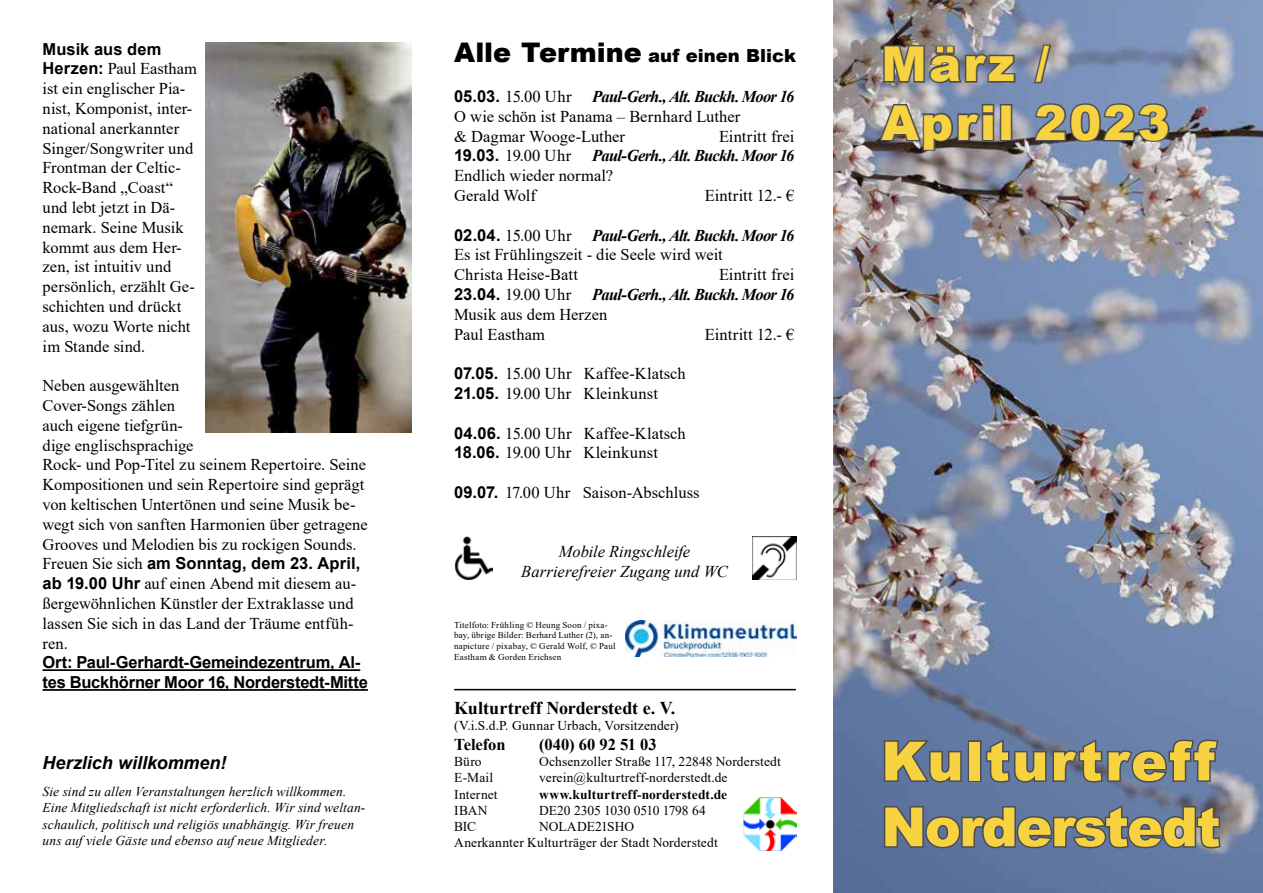
<style>
.page{position:relative;width:1263px;height:893px;background:#fff}
.page>*{position:absolute;margin:0;border:0;box-sizing:border-box;transform-origin:0 0}
.t1{font:900 54px/65.8px "Arial";color:#f7d341}
.t2{font:900 48px/58.7px "Arial";letter-spacing:.05em;color:#f7d341}
.t3{font:700 18px "Times New Roman";letter-spacing:-.005em;color:#000}
.t4{font:900 18px "Arial";color:#000}
.t5{font:italic 700 18px "Arial";letter-spacing:-.005em;color:#000}
.t6{font:16.5px/19.8px "Times New Roman";color:#000}
.t7{font:700 16.5px/19.8px "Arial";letter-spacing:-.01em;color:#000}
.t8{font:italic 700 16.5px "Times New Roman";letter-spacing:-.05em;color:#000}
.t9{font:italic 16.5px/19.8px "Times New Roman";color:#000;text-align:center}
.t10{font:700 16.5px "Times New Roman";color:#000}
.t11{font:13.5px/16.2px "Times New Roman";letter-spacing:.01em;color:#000;text-align:center}
.t12{font:italic 13.5px/16.2px "Times New Roman";letter-spacing:.01em;color:#000}
.t13{font:700 13.5px "Times New Roman";letter-spacing:.01em;color:#000}
.t14{font:9px/10.8px "Times New Roman";letter-spacing:.02em;color:#000}
.s1{font-family:"Arial";font-weight:700}
.s2{font-family:"Times New Roman";font-weight:400}
.s3{font-size:27px}
</style>
<div class="page">
<img style="left:833px;top:0;width:430px;height:893px">
<hr style="left:43px;top:669px;width:317px;height:2px;background:#000">
<hr style="left:43px;top:689px;width:325px;height:2px;background:#000">
<img style="left:743px;top:798px;width:53px;height:52px">
<hr style="left:454px;top:689px;width:342px;height:1px;background:#000">
<img style="left:626px;top:620px;width:170px;height:37px">
<img style="left:753px;top:537px;width:43px;height:42px">
<img style="left:454px;top:537px;width:38px;height:42px">
<img style="left:882px;top:31px;width:135px;height:54px">
<svg style="left:1032px;top:43px;width:21px;height:42px"></svg>
<img style="left:877px;top:102px;width:119px;height:50px">
<div style="left:1000px;top:104px;width:12px;height:37px;border:3px solid #4d4d4f"></div>
<svg style="left:1033px;top:101px;width:138px;height:43px;background:#636e83"></svg>
<svg style="left:882px;top:739px;width:81px;height:45px;background:#596987"></svg>
<div style="left:968px;top:740px;width:13px;height:42px;border:3px solid #4d4d4f"></div>
<svg style="left:984px;top:737px;width:236px;height:48px;background:#606f8c"></svg>
<svg style="left:882px;top:803px;width:340px;height:47px;background:#5d6b85"></svg>
<img style="left:206px;top:43px;width:205px;height:389px">
<p class="t7" style="left:43px;top:39px;width:120px">Musik aus dem</p>
<p class="t6" style="left:43px;top:58px;width:156px"><span class="s1">Herzen:</span> Paul Eastham ist ein englischer Pia&shy;nist, Komponist, inter&shy;national anerkannter<br>Singer/Songwriter und<br>Frontman der Celtic-<br>Rock-Band „Coast“ und lebt jetzt in Dä&shy;nemark. Seine Musik kommt aus dem Her&shy;zen, ist intuitiv und persönlich, erzählt Ge&shy;schichten und drückt aus, wozu Worte nicht im Stande sind.</p>
<p class="t6" style="left:43px;top:375px;width:327px">Neben ausgewählten<br>Cover-Songs zählen<br>auch eigene tiefgrün-<br>dige englischsprachige<br>Rock- und Pop-Titel zu seinem Repertoire. Seine Kompositionen und sein Repertoire sind geprägt von keltischen Untertönen und seine Musik be&shy;wegt sich von sanften Harmonien über getragene Grooves und Melodien bis zu rockigen Sounds.</p>
<p class="t7" style="left:43px;top:554px;width:319px"><span class="s2">Freuen Sie sich</span> am Sonntag, dem 23. April,</p>
<p class="t6" style="left:43px;top:573px;width:315px"><span class="s1">ab 19.00 Uhr</span> auf einen Abend mit diesem au&shy;ßergewöhnlichen Künstler der Extraklasse und lassen Sie sich in das Land der Träume entfüh&shy;ren.</p>
<p class="t7" style="left:43px;top:653px;width:327px">Ort: Paul-Gerhardt-Gemeindezentrum, Al&shy;tes Buckhörner Moor 16, Norderstedt-Mitte</p>
<p class="t5" style="left:43px;top:751px;width:185px">Herzlich willkommen!</p>
<p class="t12" style="left:43px;top:783px;width:324px">Sie sind zu allen Veranstaltungen herzlich willkommen.<br>Eine Mitgliedschaft ist nicht erforderlich. Wir sind weltan&shy;schaulich, politisch und religiös unabhängig. Wir freuen uns auf viele Gäste und ebenso auf neue Mitglieder.</p>
<p class="t4" style="left:454px;top:43px;width:343px"><span class="s3">Alle Termine</span> auf einen Blick</p>
<p class="t6" style="left:454px;top:86px;width:119px"><span class="s1">05.03.</span> 15.00 Uhr</p>
<p class="t8" style="left:592px;top:85px;width:204px">Paul-Gerh., Alt. Buckh. Moor 16</p>
<p class="t6" style="left:454px;top:106px;width:288px">O wie schön ist Panama – Bernhard Luther &amp; Dagmar Wooge-Luther</p>
<p class="t6" style="left:719px;top:126px;width:77px">Eintritt frei</p>
<p class="t6" style="left:454px;top:145px;width:119px"><span class="s1">19.03.</span> 19.00 Uhr</p>
<p class="t8" style="left:592px;top:144px;width:204px">Paul-Gerh., Alt. Buckh. Moor 16</p>
<p class="t6" style="left:454px;top:165px;width:160px">Endlich wieder normal?<br>Gerald Wolf</p>
<p class="t6" style="left:705px;top:185px;width:91px">Eintritt 12.- €</p>
<p class="t6" style="left:454px;top:225px;width:119px"><span class="s1">02.04.</span> 15.00 Uhr</p>
<p class="t8" style="left:592px;top:223px;width:204px">Paul-Gerh., Alt. Buckh. Moor 16</p>
<p class="t6" style="left:454px;top:244px;width:270px">Es ist Frühlingszeit - die Seele wird weit<br>Christa Heise-Batt</p>
<p class="t6" style="left:719px;top:264px;width:77px">Eintritt frei</p>
<p class="t6" style="left:454px;top:284px;width:119px"><span class="s1">23.04.</span> 19.00 Uhr</p>
<p class="t8" style="left:592px;top:283px;width:204px">Paul-Gerh., Alt. Buckh. Moor 16</p>
<p class="t6" style="left:454px;top:304px;width:155px">Musik aus dem Herzen<br>Paul Eastham</p>
<p class="t6" style="left:705px;top:324px;width:91px">Eintritt 12.- €</p>
<p class="t6" style="left:454px;top:363px;width:233px"><span class="s1">07.05.</span> 15.00 Uhr Kaffee-Klatsch<br><span class="s1">21.05.</span> 19.00 Uhr Kleinkunst</p>
<p class="t6" style="left:454px;top:423px;width:233px"><span class="s1">04.06.</span> 15.00 Uhr Kaffee-Klatsch<br><span class="s1">18.06.</span> 19.00 Uhr Kleinkunst</p>
<p class="t6" style="left:454px;top:482px;width:247px"><span class="s1">09.07.</span> 17.00 Uhr Saison-Abschluss</p>
<p class="t9" style="left:521px;top:542px;width:208px">Mobile Ringschleife<br>Barrierefreier Zugang und WC</p>
<p class="t14" style="left:454px;top:619px;width:163px">Titelfoto: Frühling © Heung Soon / pixa&shy;bay, übrige Bilder: Berhard Luther (2), an&shy;napicture / pixabay, © Gerald Wolf, © Paul Eastham &amp; Gorden Erichsen</p>
<p class="t3" style="left:454px;top:695px;width:222px">Kulturtreff Norderstedt e. V.</p>
<p class="t11" style="left:454px;top:717px;width:226px">(V.i.S.d.P. Gunnar Urbach, Vorsitzender)</p>
<p class="t10" style="left:454px;top:732px;width:53px">Telefon</p>
<p class="t10" style="left:539px;top:732px;width:119px">(040) 60 92 51 03</p>
<p class="t11" style="left:454px;top:753px;width:29px">Büro</p>
<p class="t11" style="left:539px;top:753px;width:243px">Ochsenzoller Straße 117, 22848 Norderstedt</p>
<p class="t11" style="left:454px;top:769px;width:41px">E-Mail</p>
<p class="t11" style="left:539px;top:769px;width:190px">verein@kulturtreff-norderstedt.de</p>
<p class="t11" style="left:454px;top:785px;width:45px">Internet</p>
<p class="t13" style="left:539px;top:784px;width:190px">www.kulturtreff-norderstedt.de</p>
<p class="t11" style="left:454px;top:802px;width:35px">IBAN</p>
<p class="t11" style="left:539px;top:802px;width:168px">DE20 2305 1030 0510 1798 64</p>
<p class="t11" style="left:454px;top:818px;width:24px">BIC</p>
<p class="t11" style="left:454px;top:818px;width:265px">NOLADE21SHO<br>Anerkannter Kulturträger der Stadt Norderstedt</p>
<h2 class="t2" style="left:881px;top:33px;width:290px">März /<br>April 2023</h2>
<h1 class="t1" style="left:881px;top:726px;width:341px">Kulturtreff<br>Norderstedt</h1>
</div>
